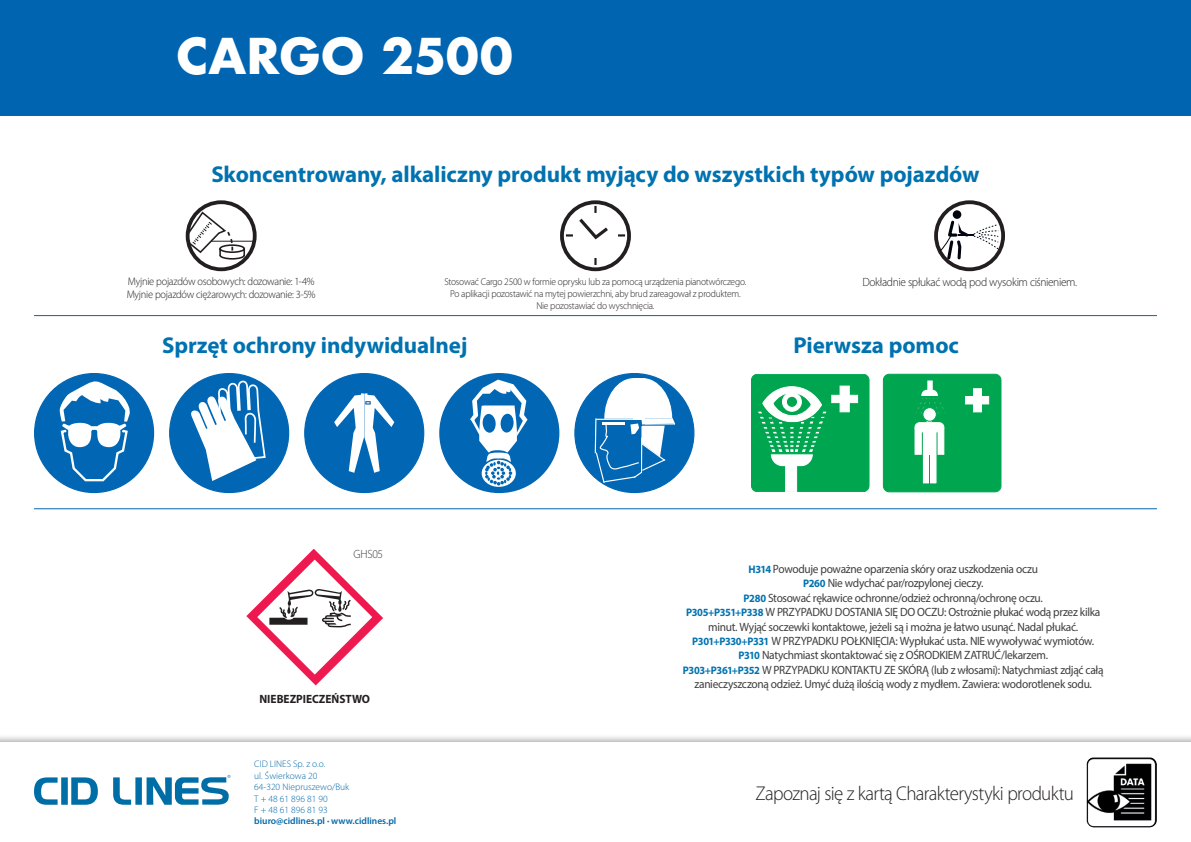
<style>
.page{position:relative;width:1191px;height:842px;background:#fff}
.page>*{position:absolute;margin:0;border:0;box-sizing:border-box;transform-origin:0 0}
.t1{font:700 48px "Futura";letter-spacing:-.005em;color:#fff}
.t2{font:700 23px "Myriad Pro";letter-spacing:-.005em;color:#0072b0}
.t3{font:300 20px "Myriad Pro";letter-spacing:-.03em;color:#231f20;scale:.95 1}
.t4{font:12px/14.4px "Myriad Pro";letter-spacing:-.025em;color:#3e3e3f;text-align:center;scale:.95 1}
.t5{font:300 12px "Myriad Pro";letter-spacing:-.03em;color:#231f20;scale:.95 1}
.t6{font:700 12px "Myriad Pro";color:#231f20;scale:.95 1}
.t7{font:300 12px "Myriad Pro";letter-spacing:-.025em;color:#3e3e3f;scale:.95 1}
.t8{font:300 11px/13.2px "Myriad Pro";letter-spacing:-.03em;color:#231f20;scale:.95 1}
.t9{font:300 10px/12px "Myriad Pro";letter-spacing:-.025em;color:#231f20;text-align:center;scale:.95 1}
.t10{font:300 9.5px/11.4px "Myriad Pro";color:#0068a9}
.s1{font-weight:600}
.s2{font-weight:700;font-size:11px;color:#0072b0}
</style>
<div class="page">
<div style="left:0;top:733px;width:1191px;height:109px;background:#231f20;opacity:.75"></div>
<div style="left:0;top:743px;width:1191px;height:99px;background:#fff"></div>
<img style="left:1086px;top:757px;width:71px;height:70px">
<div style="left:0;top:0;width:1191px;height:116px;background:#0164b1"></div>
<hr style="left:34px;top:315px;width:1123px;height:1px;background:#0068a9">
<hr style="left:34px;top:508px;width:1123px;height:1px;background:#0068a9">
<svg style="left:188px;top:203px;width:67px;height:67px"></svg>
<hr style="left:188px;top:241px;width:66px;height:1px;background:#231f20">
<svg style="left:186px;top:210px;width:60px;height:50px"></svg>
<div style="left:186px;top:200px;width:71px;height:71px;border:4px solid #231f20;border-radius:50%"></div>
<div style="left:560px;top:200px;width:71px;height:71px;border:4px solid #231f20;border-radius:50%"></div>
<svg style="left:594px;top:258px;width:2px;height:7px"></svg>
<svg style="left:618px;top:234px;width:7px;height:3px"></svg>
<svg style="left:566px;top:206px;width:45px;height:34px"></svg>
<svg style="left:936px;top:202px;width:67px;height:67px"></svg>
<div style="left:934px;top:200px;width:71px;height:71px;border:4px solid #231f20;border-radius:50%"></div>
<svg style="left:952px;top:210px;width:9px;height:9px"></svg>
<svg style="left:939px;top:218px;width:59px;height:43px"></svg>
<div style="left:170px;top:374px;width:119px;height:118px;background:#0166b3;border-radius:50%"></div>
<svg style="left:190px;top:380px;width:77px;height:113px"></svg>
<div style="left:305px;top:374px;width:119px;height:118px;background:#0166b3;border-radius:50%"></div>
<svg style="left:334px;top:393px;width:60px;height:80px"></svg>
<div style="left:35px;top:374px;width:119px;height:118px;background:#0166b3;border-radius:50%"></div>
<svg style="left:59px;top:380px;width:71px;height:102px"></svg>
<div style="left:439px;top:373px;width:120px;height:120px;background:#0166b3;border-radius:50%"></div>
<svg style="left:482px;top:460px;width:34px;height:27px"></svg>
<svg style="left:470px;top:380px;width:57px;height:105px"></svg>
<div style="left:575px;top:374px;width:119px;height:118px;background:#0166b3;border-radius:50%"></div>
<svg style="left:595px;top:373px;width:80px;height:110px"></svg>
<hr style="left:602px;top:422px;width:22px;height:2px;background:#fff">
<div style="left:751px;top:374px;width:118px;height:118px;background:#00a54f;border-radius:6px"></div>
<div style="left:751px;top:374px;width:118px;height:118px;border:1px solid #00a54f;border-radius:6px"></div>
<div style="left:840px;top:386px;width:9px;height:26px;background:#fff;border:1px solid #fff"></div>
<div style="left:831px;top:395px;width:26px;height:8px;background:#fff;border:1px solid #fff"></div>
<div style="left:771px;top:437px;width:41px;height:29px;background:#fff;border-radius:11px"></div>
<div style="left:771px;top:437px;width:41px;height:29px;border:1px solid #fff;border-radius:11px"></div>
<svg style="left:771px;top:452px;width:42px;height:2px"></svg>
<div style="left:785px;top:466px;width:11px;height:26px;background:#fff;border:1px solid #fff"></div>
<svg style="left:758px;top:386px;width:68px;height:66px"></svg>
<div style="left:782px;top:392px;width:19px;height:19px;background:#fff;border-radius:50%"></div>
<div style="left:782px;top:392px;width:19px;height:19px;border:1px solid #fff;border-radius:50%"></div>
<hr style="left:758px;top:424px;width:71px;height:3px;background:#00a54f">
<div style="left:762px;top:429px;width:64px;height:2px;background:#00a54f;border:1px solid #00a54f"></div>
<hr style="left:761px;top:434px;width:61px;height:2px;background:#00a54f">
<div style="left:761px;top:438px;width:59px;height:2px;background:#00a54f;border:1px solid #00a54f"></div>
<div style="left:764px;top:443px;width:53px;height:2px;background:#00a54f;border:1px solid #00a54f"></div>
<div style="left:783px;top:393px;width:17px;height:17px;background:#fff;border-radius:50%"></div>
<div style="left:783px;top:393px;width:17px;height:17px;border:1px solid #fff;border-radius:50%"></div>
<div style="left:786px;top:396px;width:11px;height:11px;background:#00a54f;border-radius:50%"></div>
<div style="left:786px;top:396px;width:11px;height:12px;border:1px solid #fff;border-radius:50%"></div>
<div style="left:767px;top:447px;width:48px;height:2px;background:#00a54f;border:1px solid #00a54f"></div>
<div style="left:883px;top:374px;width:118px;height:118px;background:#00a54f;border-radius:6px"></div>
<div style="left:883px;top:374px;width:118px;height:118px;border:1px solid #00a54f;border-radius:6px"></div>
<div style="left:973px;top:389px;width:8px;height:23px;background:#fff"></div>
<div style="left:965px;top:396px;width:23px;height:8px;background:#fff"></div>
<svg style="left:915px;top:430px;width:29px;height:24px"></svg>
<div style="left:922px;top:425px;width:15px;height:59px;background:#fff;border:1px solid #00a54f"></div>
<div style="left:915px;top:423px;width:28px;height:9px;background:#fff;border-radius:5px"></div>
<div style="left:915px;top:423px;width:29px;height:9px;border:1px solid #fff;border-radius:5px"></div>
<svg style="left:929px;top:455px;width:1px;height:29px"></svg>
<svg style="left:927px;top:381px;width:5px;height:9px"></svg>
<div style="left:922px;top:390px;width:15px;height:15px;background:#fff;border-radius:5px"></div>
<div style="left:921px;top:390px;width:16px;height:16px;border:1px solid #fff;border-radius:5px"></div>
<div style="left:917px;top:396px;width:25px;height:10px;background:#00a54f"></div>
<svg style="left:915px;top:397px;width:31px;height:28px"></svg>
<hr style="left:916px;top:399px;width:28px;height:3px;background:#00a54f">
<hr style="left:916px;top:404px;width:28px;height:3px;background:#00a54f">
<svg style="left:246px;top:549px;width:137px;height:136px"></svg>
<svg style="left:34px;top:777px;width:64px;height:28px"></svg>
<svg style="left:113px;top:775px;width:117px;height:30px"></svg>
<h1 class="t1" style="left:176px;top:22px;width:338px">CARGO 2500</h1>
<h2 class="t2" style="left:211px;top:161px;width:769px">Skoncentrowany, alkaliczny produkt myjący do wszystkich typów pojazdów</h2>
<p class="t8" style="left:127px;top:275px;width:200px">Myjnie pojazdów osobowych: dozowanie: 1-4%<br>Myjnie pojazdów ciężarowych: dozowanie: 3-5%</p>
<p class="t9" style="left:444px;top:275px;width:319px">Stosować Cargo 2500 w formie oprysku lub za pomocą urządzenia pianotwórczego.<br>Po aplikacji pozostawić na mytej powierzchni, aby brud zareagował z produktem.<br>Nie pozostawiać do wyschnięcia.</p>
<p class="t5" style="left:862px;top:276px;width:228px">Dokładnie spłukać wodą pod wysokim ciśnieniem.</p>
<h2 class="t2" style="left:162px;top:332px;width:307px">Sprzęt ochrony indywidualnej</h2>
<h2 class="t2" style="left:793px;top:332px;width:167px">Pierwsza pomoc</h2>
<p class="t7" style="left:353px;top:547px;width:33px">GHS05</p>
<p class="t6" style="left:259px;top:692px;width:118px">NIEBEZPIECZEŃSTWO</p>
<p class="t10" style="left:254px;top:759px;width:144px">CID LINES Sp. z o.o.<br>ul. Świerkowa 20<br>64-320 Niepruszewo/Buk<br>T + 48 61 896 81 90<br>F + 48 61 896 81 93 <span class="s1">biuro@cidlines.pl</span> • <span class="s1">www.cidlines.pl</span></p>
<p class="t4" style="left:683px;top:561px;width:444px"><span class="s2">H314</span> Powoduje poważne oparzenia skóry oraz uszkodzenia oczu<br><span class="s2">P260</span> Nie wdychać par/rozpylonej cieczy.<br><span class="s2">P280</span> Stosować rękawice ochronne/odzież ochronną/ochronę oczu.<br><span class="s2">P305+P351+P338</span> W PRZYPADKU DOSTANIA SIĘ DO OCZU: Ostrożnie płukać wodą przez kilka minut. Wyjąć soczewki kontaktowe, jeżeli są i można je łatwo usunąć. Nadal płukać.<br><span class="s2">P301+P330+P331</span> W PRZYPADKU POŁKNIĘCIA: Wypłukać usta. NIE wywoływać wymiotów.<br><span class="s2">P310</span> Natychmiast skontaktować się z OŚRODKIEM ZATRUĆ/lekarzem.<br><span class="s2">P303+P361+P352</span> W PRZYPADKU KONTAKTU ZE SKÓRĄ (lub z włosami): Natychmiast zdjąć całą zanieczyszczoną odzież. Umyć dużą ilością wody z mydłem. Zawiera: wodorotlenek sodu.</p>
<h3 class="t3" style="left:755px;top:782px;width:337px">Zapoznaj się z kartą Charakterystyki produktu</h3>
</div>
